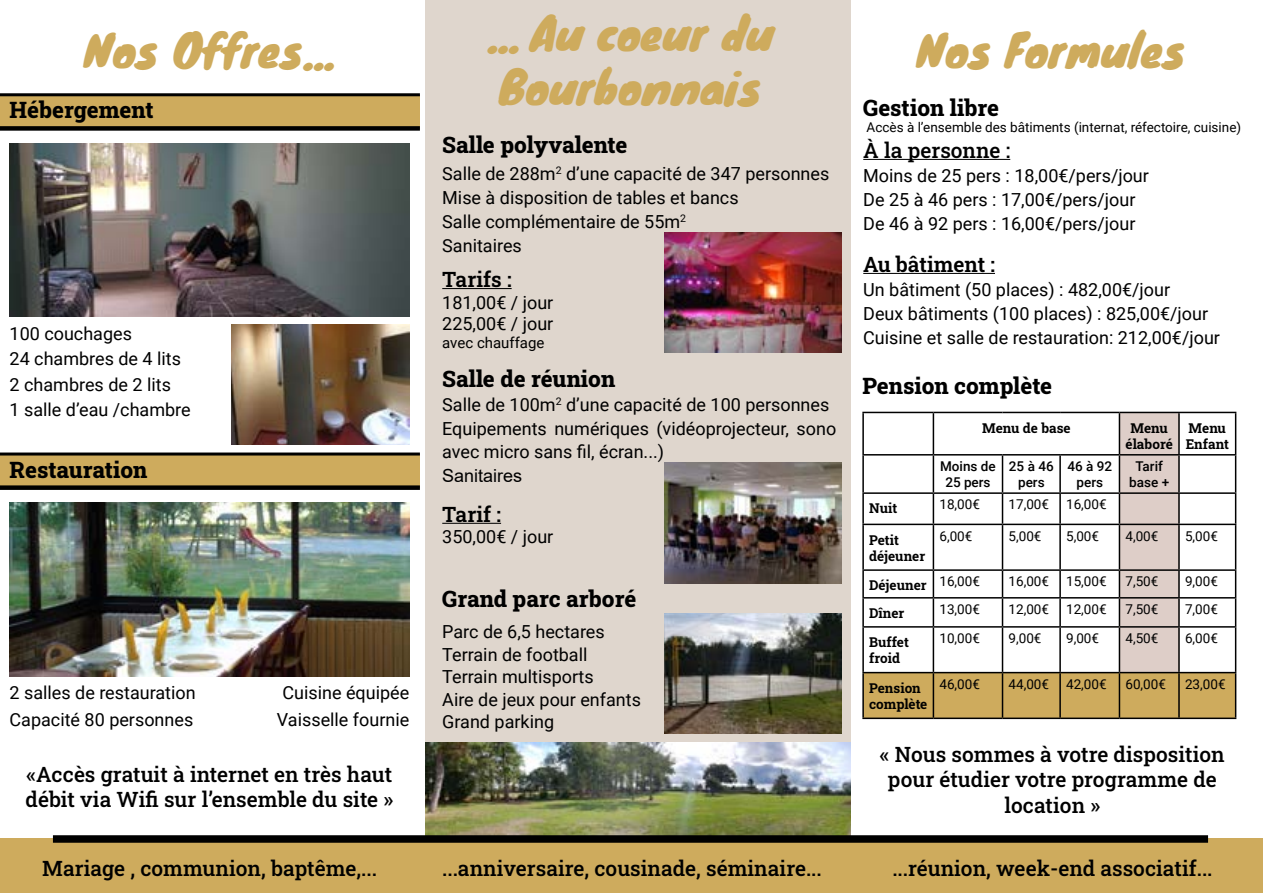
<style>
.page{position:relative;width:1263px;height:893px;background:#fff}
.page>*{position:absolute;margin:0;border:0;box-sizing:border-box;transform-origin:0 0}
.t1{font:45px/54px "Knewave";color:#ceab5d}
.t2{font:800 22.5px "Roboto Slab";color:#000}
.t3{font:500 21px/25.2px "Roboto Slab";color:#000;text-align:center}
.t4{font:600 21px "Roboto Slab";color:#000}
.t5{font:18px/24px "Roboto";color:#000}
.t6{font:18px "Arial";color:#000}
.t7{font:15px "Roboto";color:#000}
.t8{font:13.5px "Roboto";color:#000}
.t9{font:700 13.5px/16.2px "Roboto Slab";color:#000}
.t10{font:500 13.5px/16.2px "Roboto";color:#000;text-align:center}
</style>
<div class="page">
<div style="left:425px;top:0;width:425px;height:877px;background:#dfd6cd"></div>
<div style="left:0;top:839px;width:420px;height:54px;background:#ceab5d"></div>
<div style="left:420px;top:839px;width:421px;height:54px;background:#ceab5d"></div>
<div style="left:841px;top:839px;width:422px;height:54px;background:#ceab5d"></div>
<hr style="left:863px;top:159px;width:147px;height:1px;background:#000">
<hr style="left:863px;top:273px;width:132px;height:1px;background:#000">
<hr style="left:862px;top:412px;width:71px;height:1px;background:#000">
<hr style="left:862px;top:413px;width:2px;height:41px;background:#000">
<hr style="left:862px;top:454px;width:71px;height:2px;background:#000">
<hr style="left:862px;top:456px;width:2px;height:36px;background:#000">
<hr style="left:862px;top:492px;width:71px;height:2px;background:#000">
<hr style="left:862px;top:494px;width:2px;height:30px;background:#000">
<hr style="left:862px;top:524px;width:71px;height:1px;background:#000">
<hr style="left:862px;top:525px;width:2px;height:44px;background:#000">
<hr style="left:862px;top:569px;width:71px;height:2px;background:#000">
<hr style="left:862px;top:571px;width:2px;height:26px;background:#000">
<hr style="left:862px;top:597px;width:71px;height:2px;background:#000">
<hr style="left:862px;top:599px;width:2px;height:27px;background:#000">
<svg style="left:863px;top:412px;width:373px;height:306px"></svg>
<hr style="left:862px;top:626px;width:71px;height:2px;background:#000">
<hr style="left:862px;top:628px;width:2px;height:44px;background:#000">
<hr style="left:933px;top:626px;width:69px;height:2px;background:#000">
<hr style="left:933px;top:628px;width:1px;height:44px;background:#000">
<hr style="left:1002px;top:626px;width:58px;height:2px;background:#000">
<hr style="left:1002px;top:628px;width:1px;height:44px;background:#000">
<hr style="left:1060px;top:626px;width:59px;height:2px;background:#000">
<hr style="left:1059px;top:628px;width:2px;height:44px;background:#000">
<hr style="left:1119px;top:626px;width:60px;height:2px;background:#000">
<hr style="left:1119px;top:628px;width:1px;height:44px;background:#000">
<hr style="left:1179px;top:626px;width:57px;height:2px;background:#000">
<hr style="left:1178px;top:628px;width:2px;height:44px;background:#000">
<hr style="left:1235px;top:628px;width:1px;height:44px;background:#000">
<hr style="left:862px;top:672px;width:71px;height:1px;background:#000">
<hr style="left:862px;top:673px;width:2px;height:45px;background:#000">
<hr style="left:933px;top:672px;width:69px;height:1px;background:#000">
<hr style="left:933px;top:673px;width:1px;height:45px;background:#000">
<hr style="left:1002px;top:672px;width:58px;height:1px;background:#000">
<hr style="left:1002px;top:673px;width:1px;height:45px;background:#000">
<hr style="left:1060px;top:672px;width:59px;height:1px;background:#000">
<hr style="left:1059px;top:673px;width:2px;height:45px;background:#000">
<hr style="left:1119px;top:672px;width:60px;height:1px;background:#000">
<hr style="left:1119px;top:673px;width:1px;height:45px;background:#000">
<hr style="left:1179px;top:672px;width:57px;height:1px;background:#000">
<hr style="left:1178px;top:673px;width:2px;height:45px;background:#000">
<hr style="left:1235px;top:673px;width:1px;height:45px;background:#000">
<hr style="left:862px;top:718px;width:71px;height:1px;background:#000">
<hr style="left:933px;top:718px;width:69px;height:1px;background:#000">
<hr style="left:1002px;top:718px;width:58px;height:1px;background:#000">
<hr style="left:1060px;top:718px;width:59px;height:1px;background:#000">
<hr style="left:1119px;top:718px;width:60px;height:1px;background:#000">
<hr style="left:1179px;top:718px;width:57px;height:1px;background:#000">
<img style="left:10px;top:143px;width:399px;height:174px">
<img style="left:231px;top:324px;width:178px;height:121px">
<img style="left:10px;top:502px;width:399px;height:174px">
<img style="left:425px;top:742px;width:425px;height:93px">
<div style="left:53px;top:835px;width:1155px;height:8px;background:#000"></div>
<img style="left:664px;top:613px;width:178px;height:121px">
<img style="left:664px;top:232px;width:178px;height:120px">
<hr style="left:442px;top:288px;width:70px;height:1px;background:#000">
<hr style="left:442px;top:523px;width:59px;height:1px;background:#000">
<div style="left:0;top:95px;width:420px;height:33px;background:#ceab5d"></div>
<div style="left:0;top:126px;width:420px;height:5px;background:#000"></div>
<hr style="left:0;top:93px;width:420px;height:3px;background:#000">
<div style="left:0;top:454px;width:420px;height:33px;background:#ceab5d"></div>
<div style="left:0;top:485px;width:420px;height:5px;background:#000"></div>
<hr style="left:0;top:452px;width:420px;height:3px;background:#000">
<img style="left:664px;top:463px;width:178px;height:120px">
<h1 class="t1" style="left:487px;top:5px;width:287px">... Au coeur du<br>Bourbonnais</h1>
<h1 class="t1" style="left:84px;top:22px;width:252px">Nos Offres...</h1>
<h1 class="t1" style="left:917px;top:22px;width:270px">Nos Formules</h1>
<p class="t2" style="left:863px;top:92px;width:137px">Gestion libre</p>
<p class="t8" style="left:866px;top:117px;width:376px">Accès à l’ensemble des bâtiments (internat, réfectoire, cuisine)</p>
<p class="t3" style="left:863px;top:137px;width:149px">À la personne :</p>
<p class="t5" style="left:863px;top:163px;width:287px">Moins de 25 pers : 18,00€/pers/jour<br>De 25 à 46 pers : 17,00€/pers/jour<br>De 46 à 92 pers : 16,00€/pers/jour</p>
<p class="t4" style="left:863px;top:250px;width:133px">Au bâtiment :</p>
<p class="t5" style="left:863px;top:277px;width:358px">Un bâtiment (50 places) : 482,00€/jour<br>Deux bâtiments (100 places) : 825,00€/jour<br>Cuisine et salle de restauration: 212,00€/jour</p>
<p class="t2" style="left:862px;top:370px;width:191px">Pension complète</p>
<p class="t9" style="left:982px;top:419px;width:90px">Menu de base</p>
<p class="t9" style="left:1125px;top:419px;width:49px;text-align:center">Menu élaboré</p>
<p class="t9" style="left:1186px;top:419px;width:45px">Menu<br>Enfant</p>
<p class="t10" style="left:940px;top:457px;width:57px">Moins de<br>25 pers</p>
<p class="t10" style="left:1009px;top:457px;width:46px">25 à 46 pers</p>
<p class="t10" style="left:1067px;top:457px;width:46px">46 à 92 pers</p>
<p class="t10" style="left:1129px;top:457px;width:42px">Tarif base +</p>
<p class="t9" style="left:869px;top:500px;width:30px">Nuit</p>
<p class="t8" style="left:939px;top:495px;width:42px">18,00€</p>
<p class="t8" style="left:1008px;top:495px;width:42px">17,00€</p>
<p class="t8" style="left:1066px;top:495px;width:42px">16,00€</p>
<p class="t9" style="left:869px;top:531px;width:58px">Petit déjeuner</p>
<p class="t8" style="left:939px;top:526px;width:34px">6,00€</p>
<p class="t8" style="left:1008px;top:526px;width:34px">5,00€</p>
<p class="t8" style="left:1066px;top:526px;width:34px">5,00€</p>
<p class="t8" style="left:1125px;top:526px;width:34px">4,00€</p>
<p class="t8" style="left:1185px;top:526px;width:34px">5,00€</p>
<p class="t9" style="left:869px;top:577px;width:112px">Déjeuner <sup>16,00€</sup></p>
<p class="t8" style="left:1008px;top:572px;width:42px">16,00€</p>
<p class="t8" style="left:1066px;top:572px;width:42px">15,00€</p>
<p class="t8" style="left:1125px;top:572px;width:34px">7,50€</p>
<p class="t8" style="left:1185px;top:572px;width:34px">9,00€</p>
<p class="t9" style="left:869px;top:605px;width:37px">Dîner</p>
<p class="t8" style="left:939px;top:600px;width:42px">13,00€</p>
<p class="t8" style="left:1008px;top:600px;width:42px">12,00€</p>
<p class="t8" style="left:1066px;top:600px;width:42px">12,00€</p>
<p class="t8" style="left:1125px;top:600px;width:34px">7,50€</p>
<p class="t8" style="left:1185px;top:600px;width:34px">7,00€</p>
<p class="t9" style="left:869px;top:634px;width:41px">Buffet froid</p>
<p class="t8" style="left:939px;top:629px;width:42px">10,00€</p>
<p class="t8" style="left:1008px;top:629px;width:34px">9,00€</p>
<p class="t8" style="left:1066px;top:629px;width:34px">9,00€</p>
<p class="t8" style="left:1125px;top:629px;width:34px">4,50€</p>
<p class="t8" style="left:1185px;top:629px;width:34px">6,00€</p>
<p class="t9" style="left:869px;top:679px;width:60px">Pension complète</p>
<p class="t8" style="left:939px;top:674px;width:42px">46,00€</p>
<p class="t8" style="left:1008px;top:674px;width:42px">44,00€</p>
<p class="t8" style="left:1066px;top:674px;width:42px">42,00€</p>
<p class="t8" style="left:1125px;top:674px;width:42px">60,00€</p>
<p class="t8" style="left:1185px;top:674px;width:42px">23,00€</p>
<p class="t3" style="left:880px;top:741px;width:346px">« Nous sommes à votre disposition pour étudier votre programme de location »</p>
<p class="t2" style="left:10px;top:95px;width:145px">Hébergement</p>
<p class="t2" style="left:442px;top:129px;width:186px">Salle polyvalente</p>
<p class="t5" style="left:442px;top:161px;width:389px">Salle de 288m<sup>2</sup> d’une capacité de 347 personnes<br>Mise à disposition de tables et bancs<br>Salle complémentaire de 55m<sup>2<br></sup>Sanitaires</p>
<p class="t4" style="left:442px;top:265px;width:71px">Tarifs :</p>
<p class="t5" style="left:442px;top:291px;width:113px;line-height:21.6px">181,00€ / jour<br>225,00€ / jour</p>
<p class="t7" style="left:442px;top:332px;width:104px">avec chauffage</p>
<p class="t5" style="left:10px;top:320px;width:183px;line-height:25.5px">100 couchages<br>24 chambres de 4 lits<br>2 chambres de 2 lits<br>1 salle d’eau /chambre</p>
<p class="t2" style="left:442px;top:363px;width:175px">Salle de réunion</p>
<p class="t5" style="left:442px;top:391px;width:396px">Salle de 100m<sup>2</sup> d’une capacité de 100 personnes<br>Equipements numériques (vidéoprojecteur, sono avec micro sans fil, écran...)</p>
<p class="t6" style="left:442px;top:464px;width:82px">Sanitaires</p>
<p class="t2" style="left:10px;top:454px;width:139px">Restauration</p>
<p class="t4" style="left:442px;top:500px;width:60px">Tarif :</p>
<p class="t5" style="left:442px;top:524px;width:113px">350,00€ / jour</p>
<p class="t2" style="left:442px;top:583px;width:196px">Grand parc arboré</p>
<p class="t5" style="left:442px;top:620px;width:200px;line-height:22.5px">Parc de 6,5 hectares<br>Terrain de football<br>Terrain multisports<br>Aire de jeux pour enfants<br>Grand parking</p>
<p class="t5" style="left:10px;top:678px;width:188px;line-height:27px">2 salles de restauration<br>Capacité 80 personnes</p>
<p class="t5" style="left:277px;top:678px;width:134px;line-height:27px;text-align:center">Cuisine équipée<br>Vaisselle fournie</p>
<p class="t3" style="left:26px;top:761px;width:369px;text-align:left">«Accès gratuit à internet en très haut débit via Wifi sur l’ensemble du site »</p>
<p class="t3" style="left:42px;top:855px;width:336px">Mariage , communion, baptême,...</p>
<p class="t3" style="left:442px;top:855px;width:381px">...anniversaire, cousinade, séminaire...</p>
<p class="t3" style="left:892px;top:855px;width:322px">...réunion, week-end associatif...</p>
</div>
